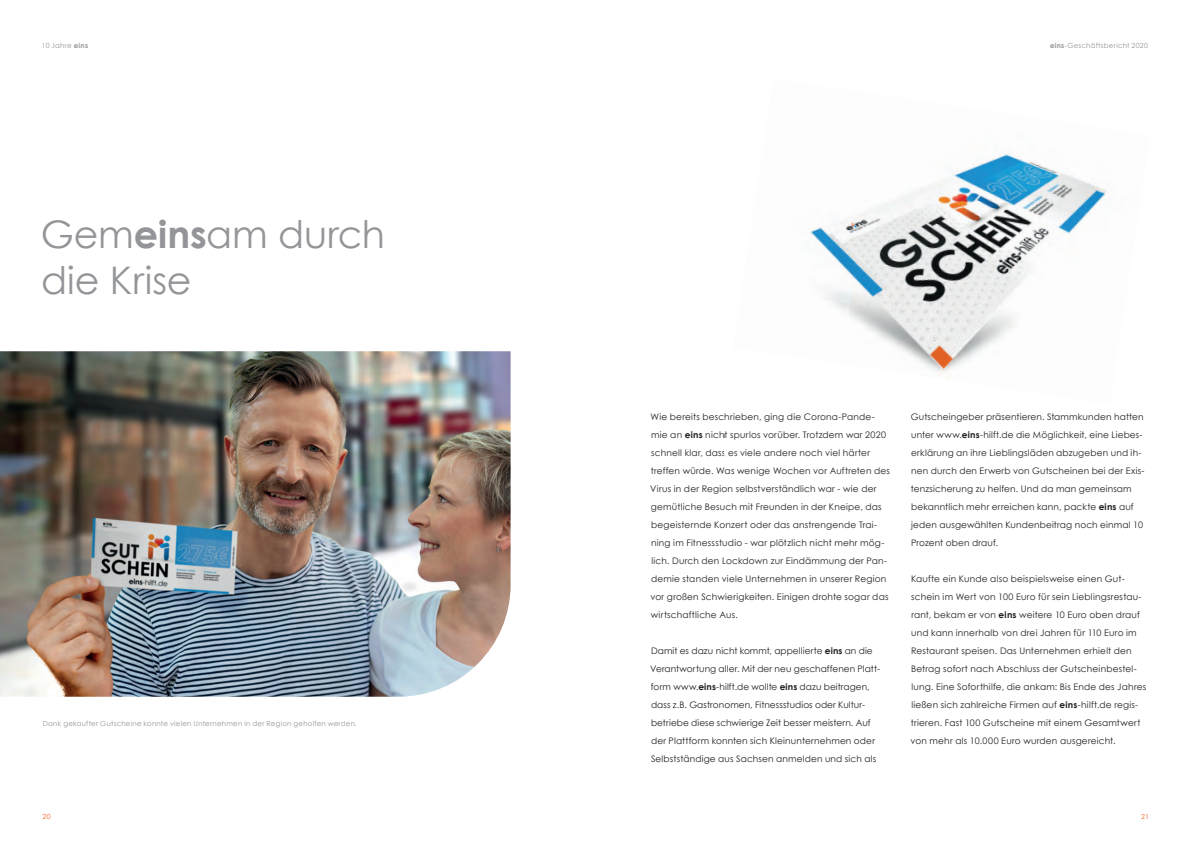
<style>
.page{position:relative;width:1191px;height:842px;background:#fff}
.page>*{position:absolute;margin:0;border:0;box-sizing:border-box;transform-origin:0 0}
.t1{font:38px/46px "Century Gothic";letter-spacing:-.005em;color:#939598}
.t2{font:9px/18px "Century Gothic";letter-spacing:.02em;color:#231f20}
.t3{font:7px "Century Gothic";letter-spacing:.035em;color:#939598}
.t4{font:7px "Century Gothic";color:#f36421}
.s1{font-weight:700}
</style>
<div class="page">
<img style="left:0;top:351px;width:510px;height:346px">
<img style="left:810px;top:153px;width:297px;height:225px">
<p class="t3" style="left:42px;top:41px;width:48px">10 Jahre <span class="s1">eins</span></p>
<h1 class="t1" style="left:41px;top:211px;width:345px">Gem<span class="s1">eins</span>am durch die Krise</h1>
<p class="t3" style="left:43px;top:719px;width:316px">Dank gekaufter Gutscheine konnte vielen Unternehmen in der Region geholfen werden.</p>
<p class="t3" style="left:1050px;top:41px;width:99px"><span class="s1">eins</span>-Geschäftsbericht 2020</p>
<p class="t2" style="left:650px;top:408px;width:241px">Wie bereits beschrieben, ging die Corona-Pande&shy;mie an <span class="s1">eins</span> nicht spurlos vorüber. Trotzdem war 2020 schnell klar, dass es viele andere noch viel härter treffen würde. Was wenige Wochen vor Auftreten des Virus in der Region selbstverständlich war - wie der gemütliche Besuch mit Freunden in der Kneipe, das begeisternde Konzert oder das anstrengende Trai&shy;ning im Fitnessstudio - war plötzlich nicht mehr mög&shy;lich. Durch den Lockdown zur Eindämmung der Pan&shy;demie standen viele Unternehmen in unserer Region vor großen Schwierigkeiten. Einigen drohte sogar das wirtschaftliche Aus.</p>
<p class="t2" style="left:650px;top:642px;width:231px">Damit es dazu nicht kommt, appellierte <span class="s1">eins</span> an die Verantwortung aller. Mit der neu geschaffenen Platt&shy;form www.<span class="s1">eins</span>-hilft.de wollte <span class="s1">eins</span> dazu beitragen, dass z.B. Gastronomen, Fitnessstudios oder Kultur&shy;betriebe diese schwierige Zeit besser meistern. Auf der Plattform konnten sich Kleinunternehmen oder Selbstständige aus Sachsen anmelden und sich als</p>
<p class="t2" style="left:910px;top:408px;width:235px">Gutscheingeber präsentieren. Stammkunden hatten unter www.<span class="s1">eins</span>-hilft.de die Möglichkeit, eine Liebes&shy;erklärung an ihre Lieblingsläden abzugeben und ih&shy;nen durch den Erwerb von Gutscheinen bei der Exis&shy;tenzsicherung zu helfen. Und da man gemeinsam bekanntlich mehr erreichen kann, packte <span class="s1">eins</span> auf jeden ausgewählten Kundenbeitrag noch einmal 10<br>Prozent oben drauf.</p>
<p class="t2" style="left:910px;top:570px;width:237px">Kaufte ein Kunde also beispielsweise einen Gut&shy;schein im Wert von 100 Euro für sein Lieblingsrestau&shy;rant, bekam er von <span class="s1">eins</span> weitere 10 Euro oben drauf und kann innerhalb von drei Jahren für 110 Euro im Restaurant speisen. Das Unternehmen erhielt den Betrag sofort nach Abschluss der Gutscheinbestel&shy;lung. Eine Soforthilfe, die ankam: Bis Ende des Jahres ließen sich zahlreiche Firmen auf <span class="s1">eins</span>-hilft.de regis&shy;trieren. Fast 100 Gutscheine mit einem Gesamtwert von mehr als 10.000 Euro wurden ausgereicht.</p>
<p class="t4" style="left:43px;top:812px;width:10px">20</p>
<p class="t4" style="left:1141px;top:812px;width:9px">21</p>
</div>
